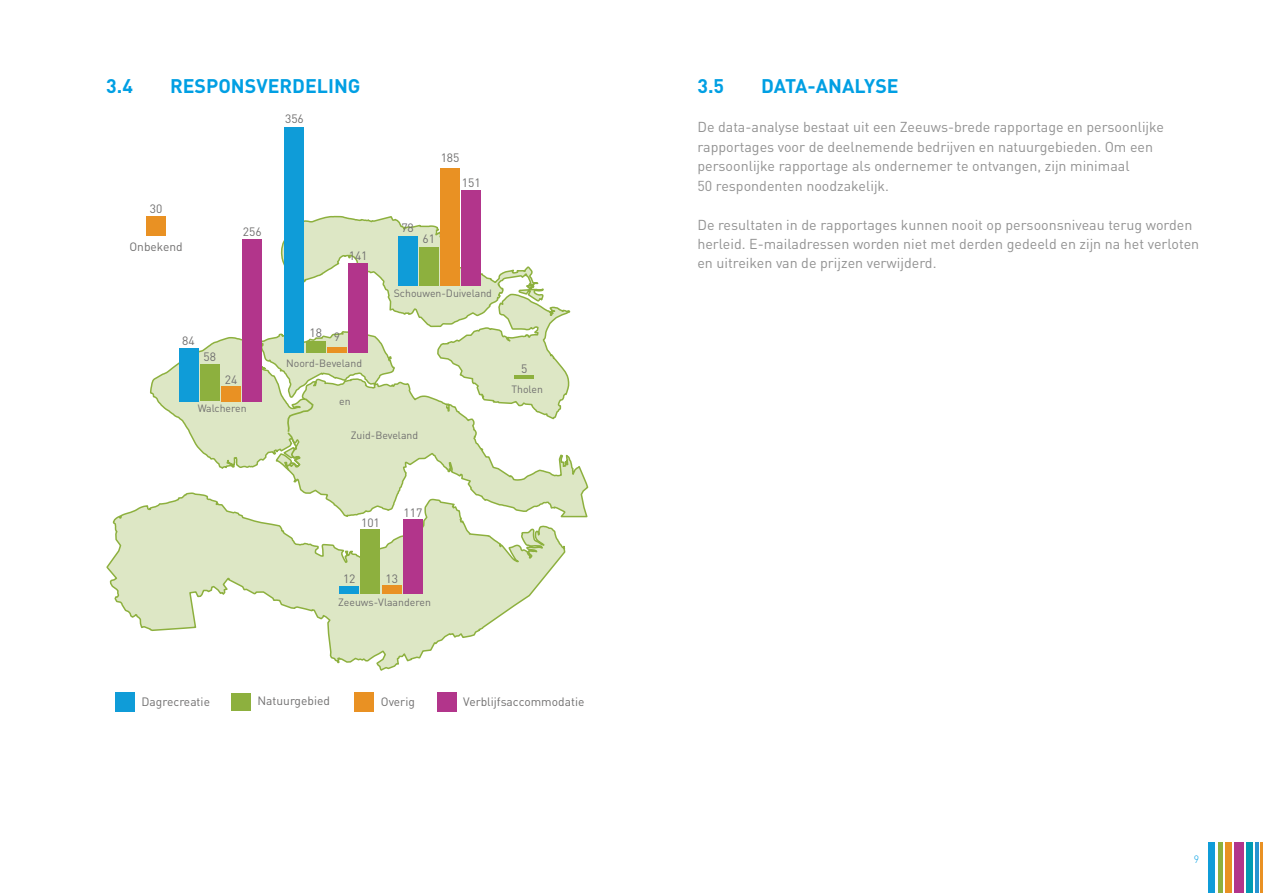
<style>
.page{position:relative;width:1263px;height:893px;background:#fff}
.page>*{position:absolute;margin:0;border:0;box-sizing:border-box;transform-origin:0 0}
.t1{font:700 19.5px "DIN";color:#009fe3}
.t2{font:14.25px/19.5px "DIN";color:#929292}
.t3{font:12px "DIN Pro";color:#706f6f}
.t4{font:10.5px "DIN";color:#706f6f}
.t5{font:300 10.5px "DIN";color:#009fe3}
</style>
<div class="page">
<svg style="left:1214px;top:842px;width:47px;height:51px"></svg>
<div style="left:1208px;top:842px;width:6px;height:51px;background:#0f9cd8"></div>
<div style="left:1218px;top:842px;width:5px;height:51px;background:#8db03e"></div>
<div style="left:1225px;top:842px;width:6px;height:51px;background:#e99123"></div>
<div style="left:1234px;top:842px;width:9px;height:51px;background:#b2358b"></div>
<div style="left:1246px;top:842px;width:7px;height:51px;background:#009bb3"></div>
<hr style="left:1255px;top:842px;width:3px;height:51px;background:#2893d1">
<hr style="left:1261px;top:842px;width:2px;height:51px;background:#e99123">
<svg style="left:106px;top:505px;width:460px;height:166px"></svg>
<svg style="left:149px;top:245px;width:439px;height:273px"></svg>
<svg style="left:277px;top:215px;width:294px;height:257px"></svg>
<div style="left:437px;top:692px;width:19px;height:19px;background:#b2358b"></div>
<div style="left:349px;top:263px;width:19px;height:90px;background:#b2358b"></div>
<div style="left:462px;top:190px;width:19px;height:96px;background:#b2358b"></div>
<div style="left:243px;top:239px;width:19px;height:162px;background:#b2358b"></div>
<div style="left:403px;top:519px;width:19px;height:74px;background:#b2358b"></div>
<div style="left:354px;top:692px;width:20px;height:19px;background:#e99123"></div>
<div style="left:327px;top:347px;width:19px;height:6px;background:#e99123"></div>
<div style="left:440px;top:168px;width:20px;height:118px;background:#e99123"></div>
<div style="left:221px;top:386px;width:19px;height:15px;background:#e99123"></div>
<div style="left:382px;top:585px;width:19px;height:8px;background:#e99123"></div>
<div style="left:147px;top:217px;width:19px;height:19px;background:#e99123"></div>
<div style="left:231px;top:693px;width:19px;height:17px;background:#8db03e"></div>
<div style="left:306px;top:341px;width:19px;height:12px;background:#8db03e"></div>
<div style="left:419px;top:247px;width:19px;height:39px;background:#8db03e"></div>
<hr style="left:515px;top:376px;width:19px;height:3px;background:#8db03e">
<div style="left:200px;top:364px;width:19px;height:37px;background:#8db03e"></div>
<div style="left:361px;top:529px;width:19px;height:64px;background:#8db03e"></div>
<div style="left:115px;top:692px;width:20px;height:19px;background:#0f9cd8"></div>
<div style="left:285px;top:127px;width:19px;height:226px;background:#0f9cd8"></div>
<div style="left:398px;top:236px;width:19px;height:50px;background:#0f9cd8"></div>
<div style="left:179px;top:348px;width:19px;height:53px;background:#0f9cd8"></div>
<div style="left:340px;top:586px;width:19px;height:7px;background:#0f9cd8"></div>
<h1 class="t1" style="left:106px;top:73px;width:28px">3.4</h1>
<h1 class="t1" style="left:170px;top:73px;width:192px">RESPONSVERDELING</h1>
<h1 class="t1" style="left:697px;top:73px;width:28px">3.5</h1>
<h1 class="t1" style="left:761px;top:73px;width:139px">DATA-ANALYSE</h1>
<p class="t2" style="left:697px;top:117px;width:468px">De data-analyse bestaat uit een Zeeuws-brede rapportage en persoonlijke rapportages voor de deelnemende bedrijven en natuurgebieden. Om een persoonlijke rapportage als ondernemer te ontvangen, zijn minimaal<br>50 respondenten noodzakelijk.</p>
<p class="t2" style="left:697px;top:214px;width:503px">De resultaten in de rapportages kunnen nooit op persoonsniveau terug worden herleid. E-mailadressen worden niet met derden gedeeld en zijn na het verloten en uitreiken van de prijzen verwijderd.</p>
<p class="t3" style="left:285px;top:110px;width:20px">356</p>
<p class="t3" style="left:441px;top:149px;width:20px">185</p>
<p class="t3" style="left:462px;top:175px;width:20px">151</p>
<p class="t3" style="left:150px;top:201px;width:14px">30</p>
<p class="t3" style="left:401px;top:220px;width:14px">78</p>
<p class="t3" style="left:243px;top:224px;width:20px">256</p>
<p class="t3" style="left:423px;top:230px;width:14px">61</p>
<p class="t3" style="left:129px;top:239px;width:55px">Onbekend</p>
<p class="t3" style="left:349px;top:247px;width:20px">141</p>
<p class="t3" style="left:182px;top:332px;width:14px">84</p>
<p class="t3" style="left:204px;top:349px;width:14px">58</p>
<p class="t3" style="left:225px;top:371px;width:14px">24</p>
<p class="t4" style="left:198px;top:402px;width:51px">Walcheren</p>
<p class="t3" style="left:309px;top:325px;width:32px">18 9</p>
<p class="t4" style="left:394px;top:286px;width:100px">Schouwen-Duiveland</p>
<p class="t4" style="left:286px;top:356px;width:77px">Noord-Beveland</p>
<p class="t4" style="left:339px;top:394px;width:13px">en</p>
<p class="t4" style="left:351px;top:428px;width:69px">Zuid-Beveland</p>
<p class="t3" style="left:521px;top:360px;width:8px">5</p>
<p class="t4" style="left:511px;top:383px;width:33px">Tholen</p>
<p class="t3" style="left:361px;top:515px;width:20px">101</p>
<p class="t3" style="left:403px;top:504px;width:20px">117</p>
<p class="t3" style="left:343px;top:570px;width:14px">12</p>
<p class="t3" style="left:385px;top:570px;width:14px">13</p>
<p class="t4" style="left:338px;top:596px;width:94px">Zeeuws-Vlaanderen</p>
<p class="t3" style="left:142px;top:693px;width:70px">Dagrecreatie</p>
<p class="t3" style="left:257px;top:693px;width:74px">Natuurgebied</p>
<p class="t3" style="left:381px;top:693px;width:36px">Overig</p>
<p class="t3" style="left:463px;top:693px;width:123px">Verblijfsaccommodatie</p>
<p class="t5" style="left:1194px;top:853px;width:7px">9</p>
</div>
